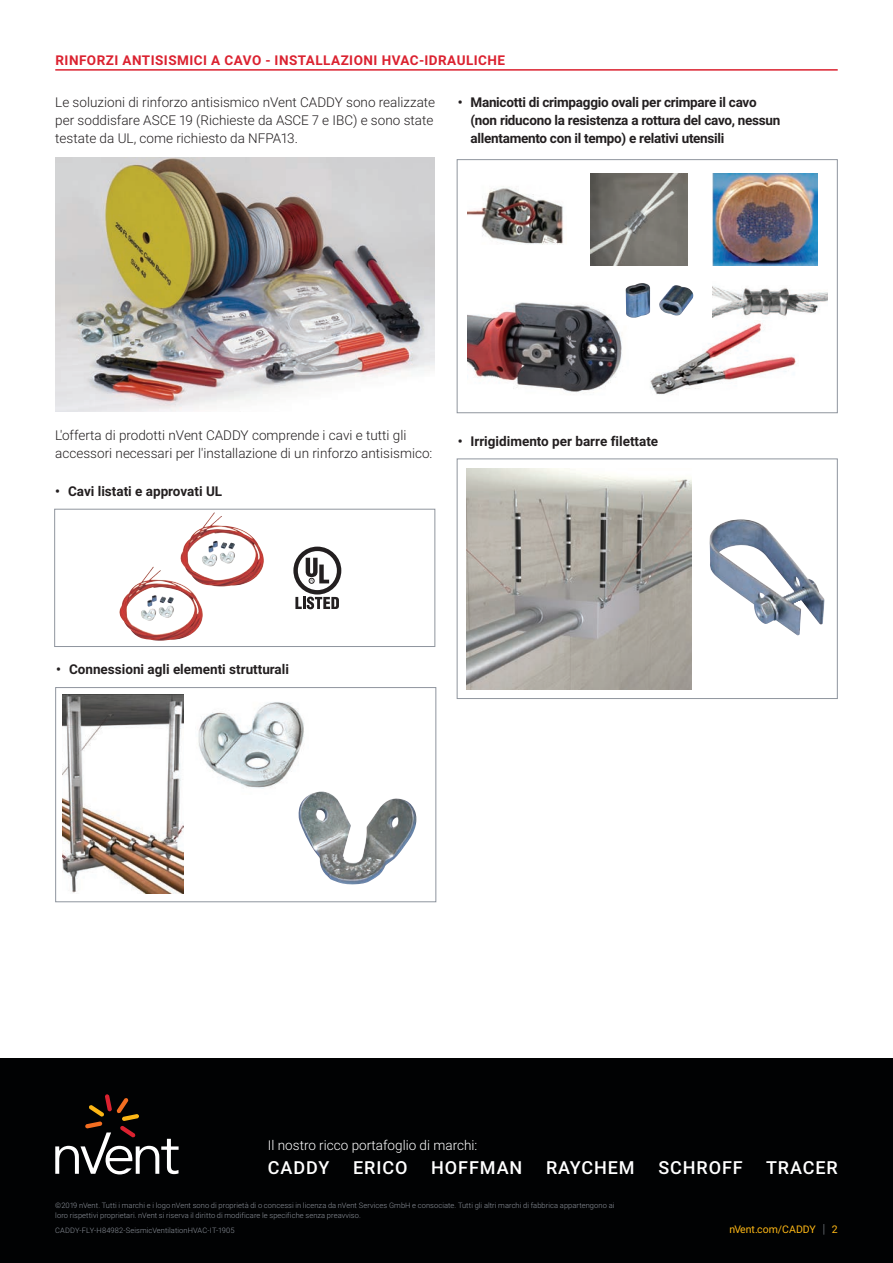
<style>
.page{position:relative;width:893px;height:1263px;background:#fff}
.page>*{position:absolute;margin:0;border:0;box-sizing:border-box;transform-origin:0 0}
.t1{font:500 18px "Roboto";letter-spacing:.05em;color:#fff}
.Text_-_nVent_Data_Sh{font:300 13.5px/18px "Roboto";color:#231f20}
.t2{font:700 13.5px/18px "Roboto";letter-spacing:-.02em;color:#231f20}
.t3{font:700 13.5px "Roboto";color:#231f20}
.Subhead_-_nVent_Data{font:700 13.5px "Roboto";letter-spacing:.035em;color:#db2230}
.t4{font:300 13.5px "Roboto";color:#fff}
.URL_Page___Red__Foot{font:10.5px "Roboto";color:#fcb615}
.Copyright_Standards{font:300 7.5px/10.5px "Roboto";letter-spacing:.01em;color:#8f959e}
.s1{font-weight:300;font-size:12.6px;color:#8f959e}
</style>
<div class="page">
<div style="left:54px;top:509px;width:381px;height:138px;background:#fff;border:1px solid #8f959e"></div>
<div style="left:457px;top:159px;width:381px;height:254px;background:#fff;border:1px solid #8f959e"></div>
<div style="left:457px;top:458px;width:381px;height:241px;background:#fff;border:1px solid #8f959e"></div>
<hr style="left:55px;top:69px;width:783px;height:2px;background:#db2230">
<img style="left:55px;top:158px;width:379px;height:254px">
<div style="left:0;top:1059px;width:893px;height:204px;background:#010203"></div>
<svg style="left:55px;top:1094px;width:124px;height:80px"></svg>
<img style="left:467px;top:469px;width:225px;height:221px">
<img style="left:709px;top:519px;width:116px;height:117px">
<img style="left:298px;top:791px;width:119px;height:94px">
<img style="left:198px;top:702px;width:111px;height:93px">
<div style="left:55px;top:687px;width:381px;height:215px;border:1px solid #8f959e"></div>
<img style="left:468px;top:302px;width:154px;height:91px">
<img style="left:650px;top:321px;width:146px;height:74px">
<img style="left:625px;top:283px;width:68px;height:35px">
<img style="left:712px;top:286px;width:116px;height:32px">
<img style="left:468px;top:186px;width:95px;height:59px">
<img style="left:591px;top:174px;width:97px;height:91px">
<img style="left:712px;top:174px;width:105px;height:91px">
<svg style="left:293px;top:547px;width:48px;height:47px"></svg>
<div style="left:298px;top:551px;width:39px;height:39px;background:#fff;border-radius:50%"></div>
<svg style="left:306px;top:558px;width:23px;height:25px"></svg>
<svg style="left:295px;top:597px;width:44px;height:12px"></svg>
<img style="left:180px;top:513px;width:84px;height:74px">
<img style="left:62px;top:694px;width:121px;height:200px">
<p class="Subhead_-_nVent_Data" style="left:56px;top:51px;width:451px">RINFORZI ANTISISMICI A CAVO - INSTALLAZIONI HVAC-IDRAULICHE</p>
<p class="Text_-_nVent_Data_Sh" style="left:55px;top:93px;width:381px">Le soluzioni di rinforzo antisismico nVent CADDY sono realizzate per soddisfare ASCE 19 (Richieste da ASCE 7 e IBC) e sono state testate da UL, come richiesto da NFPA13.</p>
<p class="t2" style="left:470px;top:93px;width:311px;text-indent:-13px">• Manicotti di crimpaggio ovali per crimpare il cavo (non riducono la resistenza a rottura del cavo, nessun allentamento con il tempo) e relativi utensili</p>
<p class="Text_-_nVent_Data_Sh" style="left:55px;top:426px;width:379px">L'offerta di prodotti nVent CADDY comprende i cavi e tutti gli accessori necessari per l'installazione di un rinforzo antisismico:</p>
<p class="t3" style="left:55px;top:482px;width:168px">• Cavi listati e approvati UL</p>
<p class="t3" style="left:458px;top:431px;width:202px">• Irrigidimento per barre filettate</p>
<p class="t3" style="left:56px;top:660px;width:234px">• Connessioni agli elementi strutturali</p>
<p class="t4" style="left:268px;top:1135px;width:211px">Il nostro ricco portafoglio di marchi:</p>
<p class="t1" style="left:268px;top:1154px;width:63px">CADDY</p>
<p class="t1" style="left:353px;top:1154px;width:56px">ERICO</p>
<p class="t1" style="left:431px;top:1154px;width:93px">HOFFMAN</p>
<p class="t1" style="left:546px;top:1154px;width:90px">RAYCHEM</p>
<p class="t1" style="left:658px;top:1154px;width:86px">SCHROFF</p>
<p class="t1" style="left:766px;top:1154px;width:73px">TRACER</p>
<p class="Copyright_Standards" style="left:55px;top:1199px;width:561px">©2019 nVent. Tutti i marchi e i logo nVent sono di proprietà di o concessi in licenza da nVent Services GmbH e consociate. Tutti gli altri marchi di fabbrica appartengono ai loro rispettivi proprietari. nVent si riserva il diritto di modificare le specifiche senza preavviso.</p>
<p class="Copyright_Standards" style="left:55px;top:1225px;width:181px">CADDY-FLY-H84982-SeismicVentilationHVAC-IT-1905</p>
<p class="URL_Page___Red__Foot" style="left:729px;top:1222px;width:110px">nVent.com/CADDY <span class="s1">|</span> 2</p>
</div>
